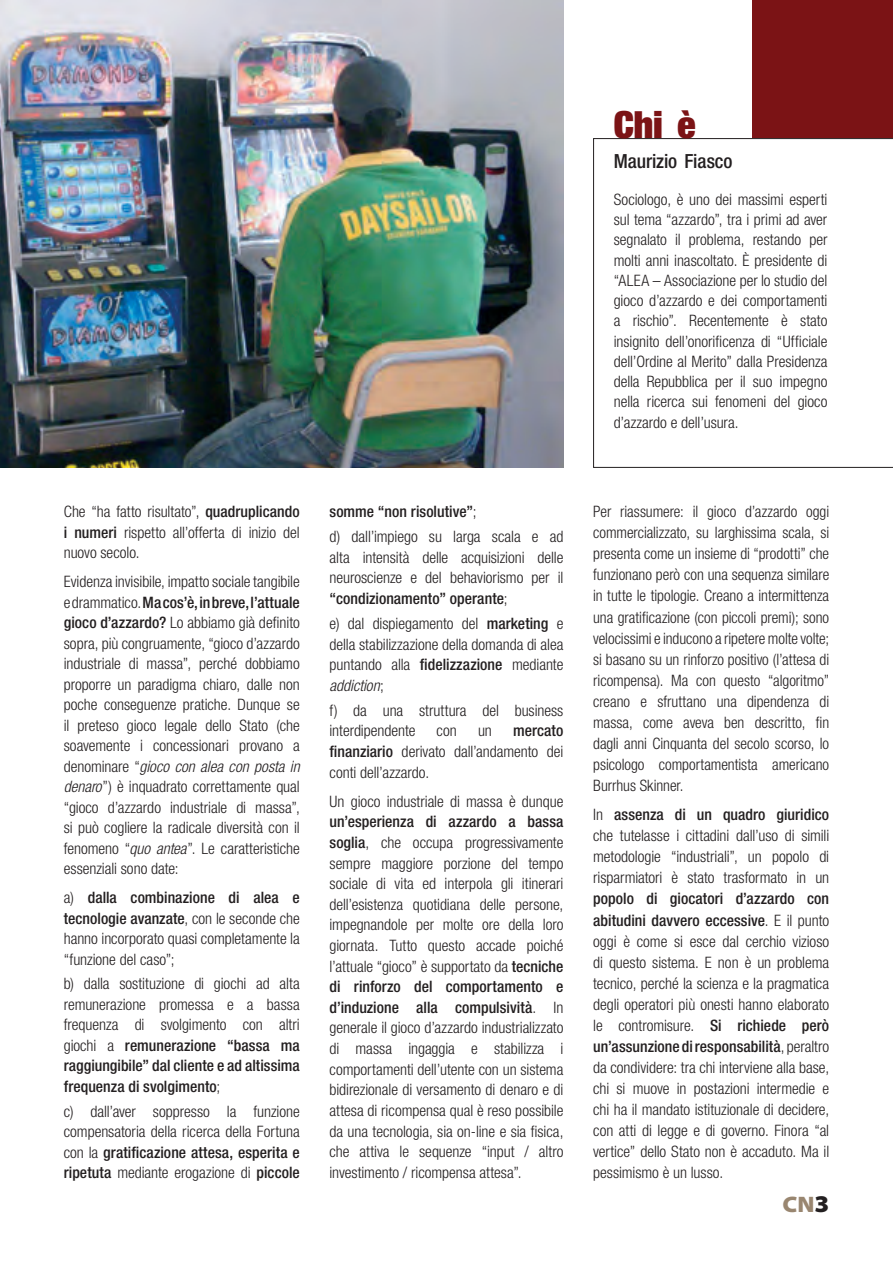
<style>
.page{position:relative;width:893px;height:1263px;background:#fff}
.page>*{position:absolute;margin:0;border:0;box-sizing:border-box;transform-origin:0 0}
.t1{font:900 condensed 37.5px "Helvetica Neue LT Std";color:#7b1315}
.t2{font:900 semi-expanded 22.5px "Myriad Pro";color:#998670}
.t3{font:500 condensed 19.5px "Helvetica Neue LT Std";letter-spacing:-.005em;color:#231f20}
.t4{font:300 condensed 15.75px/20.5px "Helvetica Neue LT Std";letter-spacing:-.005em;color:#231f20;text-align:justify}
.s1{font-weight:500}
.s2{font-style:italic}
.s3{font-size:24px;color:#231f20}
</style>
<div class="page">
<div style="left:753px;top:0;width:140px;height:140px;background:#7b1315"></div>
<svg style="left:593px;top:138px;width:300px;height:330px"></svg>
<img style="left:0;top:0;width:564px;height:468px">
<h1 class="t1" style="left:614px;top:101px;width:83px">Chi è</h1>
<p class="t3" style="left:614px;top:149px;width:120px">Maurizio Fiasco</p>
<p class="t4" style="left:614px;top:189px;width:215px">Sociologo, è uno dei massimi esperti sul tema “azzardo”, tra i primi ad aver segnalato il problema, restando per molti anni inascoltato. È presidente di “ALEA – Associazione per lo studio del gioco d’azzardo e dei comportamenti a rischio”. Recentemente è stato insignito dell’onorificenza di “Ufficiale dell’Ordine al Merito” dalla Presidenza della Repubblica per il suo impegno nella ricerca sui fenomeni del gioco d’azzardo e dell’usura.</p>
<p class="t4" style="left:64px;top:501px;width:237px">Che “ha fatto risultato”, <span class="s1">quadruplicando i numeri</span> rispetto all’offerta di inizio del nuovo secolo.</p>
<p class="t4" style="left:64px;top:571px;width:238px">Evidenza invisibile, impatto sociale tangibile e drammatico. <span class="s1">Ma cos’è, in breve, l’attuale gioco d’azzardo?</span> Lo abbiamo già definito sopra, più congruamente, “gioco d’azzardo industriale di massa”, perché dobbiamo proporre un paradigma chiaro, dalle non poche conseguenze pratiche. Dunque se il preteso gioco legale dello Stato (che soavemente i concessionari provano a denominare “<span class="s2">gioco con alea con posta in denaro</span>”) è inquadrato correttamente qual “gioco d’azzardo industriale di massa”, si può cogliere la radicale diversità con il fenomeno “<span class="s2">quo antea</span>”. Le caratteristiche essenziali sono date:</p>
<p class="t4" style="left:64px;top:887px;width:238px">a) <span class="s1">dalla combinazione di alea e tecnologie avanzate</span>, con le seconde che hanno incorporato quasi completamente la “funzione del caso”;</p>
<p class="t4" style="left:64px;top:973px;width:238px">b) dalla sostituzione di giochi ad alta remunerazione promessa e a bassa frequenza di svolgimento con altri giochi a <span class="s1">remunerazione “bassa ma raggiungibile” dal cliente e ad altissima frequenza di svolgimento</span>;</p>
<p class="t4" style="left:64px;top:1101px;width:238px">c) dall’aver soppresso la funzione compensatoria della ricerca della Fortuna con la <span class="s1">gratificazione attesa, esperita e ripetuta</span> mediante erogazione di <span class="s1">piccole</span></p>
<p class="t4" style="left:330px;top:499px;width:235px;line-height:24.9px"><span class="s1">somme “non risolutive”</span>;<br>d) dall’impiego su larga scala e ad</p>
<p class="t4" style="left:330px;top:547px;width:235px">alta intensità delle acquisizioni delle neuroscienze e del behaviorismo per il <span class="s1">“condizionamento” operante</span>;</p>
<p class="t4" style="left:330px;top:613px;width:235px">e) dal dispiegamento del <span class="s1">marketing</span> e della stabilizzazione della domanda di alea puntando alla <span class="s1">fidelizzazione</span> mediante <span class="s2">addiction</span>;</p>
<p class="t4" style="left:330px;top:700px;width:235px">f) da una struttura del business interdipendente</p>
<p class="t4" style="left:330px;top:720px;width:235px;text-indent:184px"><span class="s1">mercato finanziario</span> derivato dall’andamento dei conti dell’azzardo.</p>
<p class="t4" style="left:330px;top:791px;width:235px">Un gioco industriale di massa è dunque</p>
<p class="t4" style="left:330px;top:811px;width:235px"><span class="s1">un’esperienza di azzardo a bassa soglia</span>, che occupa progressivamente sempre maggiore porzione del tempo sociale di vita ed interpola gli itinerari dell’esistenza quotidiana delle persone, impegnandole per molte ore della loro giornata. Tutto questo accade poiché l’attuale “gioco” è supportato da <span class="s1">tecniche di rinforzo del comportamento e d’induzione alla compulsività</span>. In generale il gioco d’azzardo industrializzato di massa ingaggia e stabilizza i comportamenti dell’utente con un sistema bidirezionale di versamento di denaro e di attesa di ricompensa qual è reso possibile da una tecnologia, sia on-line e sia fisica, che attiva le sequenze “input / altro investimento / ricompensa attesa”.</p>
<p class="t4" style="left:437px;top:720px;width:22px">con</p>
<p class="t4" style="left:478px;top:720px;width:15px">un</p>
<p class="t4" style="left:593px;top:501px;width:238px;line-height:21px">Per riassumere: il gioco d’azzardo oggi commercializzato, su larghissima scala, si presenta come un insieme di “prodotti” che funzionano però con una sequenza similare in tutte le tipologie. Creano a intermittenza una gratificazione (con piccoli premi); sono velocissimi e inducono a ripetere molte volte; si basano su un rinforzo positivo (l’attesa di ricompensa). Ma con questo “algoritmo” creano e sfruttano una dipendenza di massa, come aveva ben descritto, fin dagli anni Cinquanta del secolo scorso, lo psicologo comportamentista americano Burrhus Skinner.</p>
<p class="t4" style="left:593px;top:804px;width:238px;line-height:21px">In <span class="s1">assenza di un quadro giuridico </span>che tutelasse i cittadini dall’uso di simili metodologie “industriali”, un popolo di risparmiatori è stato trasformato in un</p>
<p class="t4" style="left:593px;top:888px;width:238px;line-height:21px"><span class="s1">popolo di giocatori d’azzardo con abitudini davvero eccessive</span>. E il punto oggi è come si esce dal cerchio vizioso di questo sistema. E non è un problema tecnico, perché la scienza e la pragmatica degli operatori più onesti hanno elaborato le contromisure. <span class="s1">Si richiede però un’assunzione di responsabilità</span>, peraltro da condividere: tra chi interviene alla base, chi si muove in postazioni intermedie e chi ha il mandato istituzionale di decidere, con atti di legge e di governo. Finora “al vertice” dello Stato non è accaduto. Ma il pessimismo è un lusso.</p>
<h2 class="t2" style="left:782px;top:1191px;width:48px">CN<span class="s3">3</span></h2>
</div>
